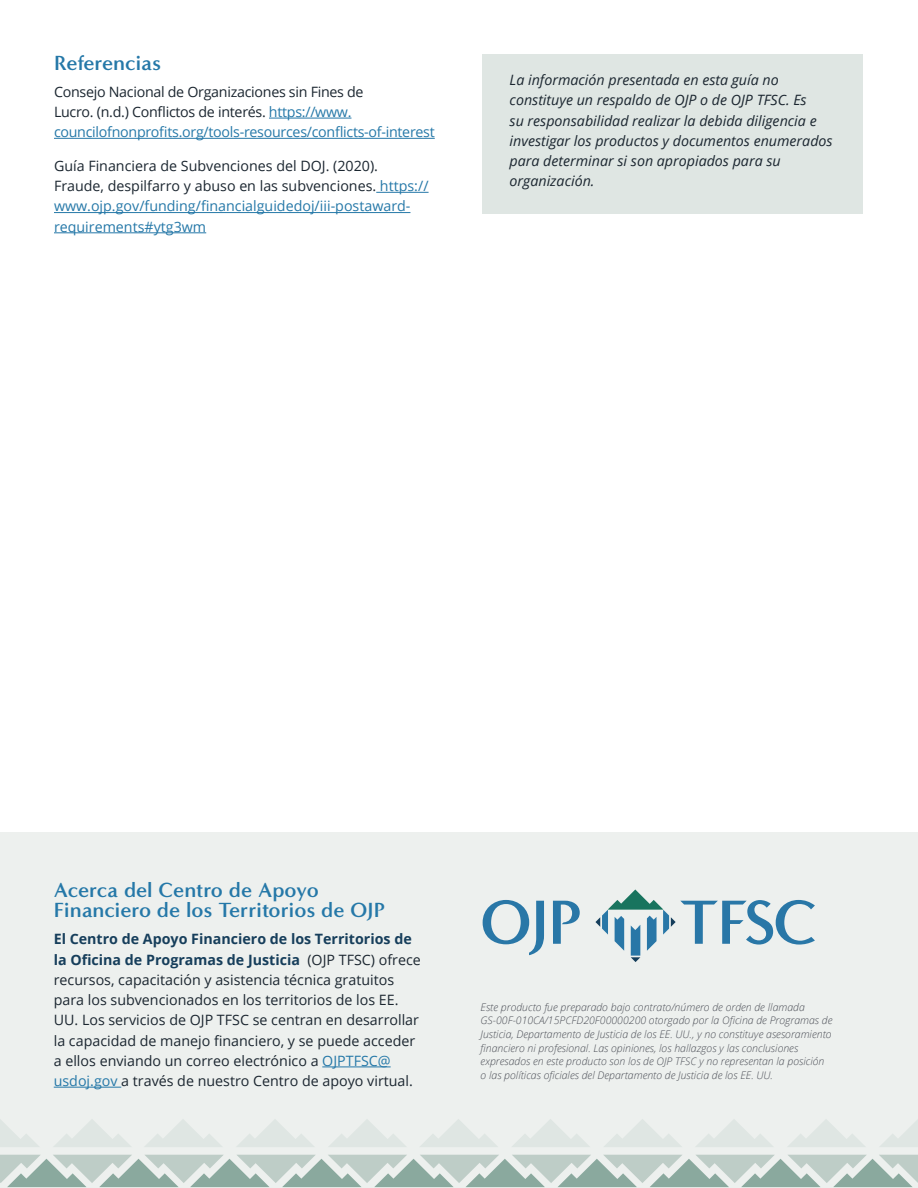
<style>
.page{position:relative;width:918px;height:1188px;background:#fff}
.page>*{position:absolute;margin:0;border:0;box-sizing:border-box;transform-origin:0 0}
.t1{font:700 21px/20.2px "Minerva Modern";color:#2578a8}
.Body_Text{font:14.25px/20.2px "Open Sans";color:#1b2630}
.Box_Text{font:italic 14.25px/20.2px "Open Sans";color:#1b2630}
.Body_Text-2{font:14.25px/20.2px "Open Sans";letter-spacing:-.02em;color:#1b2630}
.Fine_Print{font:italic 300 10.5px/13.5px "Open Sans";color:#4d5058}
.s1{color:#2578a8}
.s2{font-weight:700;color:#163e5b}
</style>
<div class="page">
<div style="left:0;top:833px;width:918px;height:355px;background:#edf0ee"></div>
<hr style="left:322px;top:1067px;width:69px;height:1px;background:#2578a8">
<hr style="left:54px;top:1087px;width:67px;height:1px;background:#2578a8">
<svg style="left:696px;top:1119px;width:77px;height:28px"></svg>
<svg style="left:788px;top:1119px;width:77px;height:28px"></svg>
<svg style="left:880px;top:1120px;width:38px;height:27px"></svg>
<svg style="left:420px;top:1119px;width:78px;height:28px"></svg>
<svg style="left:512px;top:1119px;width:78px;height:28px"></svg>
<svg style="left:604px;top:1119px;width:78px;height:28px"></svg>
<svg style="left:145px;top:1119px;width:77px;height:28px"></svg>
<svg style="left:237px;top:1119px;width:77px;height:28px"></svg>
<svg style="left:329px;top:1119px;width:77px;height:28px"></svg>
<svg style="left:0;top:1119px;width:39px;height:28px"></svg>
<svg style="left:54px;top:1119px;width:77px;height:28px"></svg>
<svg style="left:0;top:1155px;width:918px;height:32px"></svg>
<svg style="left:483px;top:900px;width:61px;height:55px"></svg>
<svg style="left:553px;top:901px;width:27px;height:43px"></svg>
<svg style="left:595px;top:890px;width:220px;height:72px"></svg>
<div style="left:483px;top:54px;width:380px;height:160px;background:#dfe6e3"></div>
<hr style="left:269px;top:118px;width:82px;height:1px;background:#2578a8">
<hr style="left:54px;top:138px;width:381px;height:1px;background:#2578a8">
<hr style="left:376px;top:192px;width:53px;height:1px;background:#2578a8">
<hr style="left:54px;top:212px;width:356px;height:1px;background:#2578a8">
<hr style="left:54px;top:232px;width:152px;height:1px;background:#2578a8">
<h1 class="t1" style="left:54px;top:52px;width:108px">Referencias</h1>
<p class="Body_Text-2" style="left:54px;top:81px;width:382px">Consejo Nacional de Organizaciones sin Fines de<br>Lucro. (n.d.) Conflictos de interés. <span class="s1">https://www. councilofnonprofits.org/tools-resources/conflicts-of-interest</span></p>
<p class="Body_Text" style="left:54px;top:155px;width:376px">Guía Financiera de Subvenciones del DOJ. (2020).<br>Fraude, despilfarro y abuso en las subvenciones. <span class="s1">https:// www.ojp.gov/funding/financialguidedoj/iii-postaward&shy;requirements#ytg3wm</span></p>
<p class="Box_Text" style="left:510px;top:69px;width:325px">La información presentada en esta guía no constituye un respaldo de OJP o de OJP TFSC. Es<br>su responsabilidad realizar la debida diligencia e investigar los productos y documentos enumerados para determinar si son apropiados para su organización.</p>
<h1 class="t1" style="left:54px;top:880px;width:333px">Acerca del Centro de Apoyo<br>Financiero de los Territorios de OJP</h1>
<p class="Body_Text" style="left:54px;top:929px;width:369px"><span class="s2">El Centro de Apoyo Financiero de los Territorios de la Oficina de Programas de Justicia</span> (OJP TFSC) ofrece recursos, capacitación y asistencia técnica gratuitos para los subvencionados en los territorios de los EE.<br>UU. Los servicios de OJP TFSC se centran en desarrollar la capacidad de manejo financiero, y se puede acceder a ellos enviando un correo electrónico a <span class="s1">OJPTFSC@ usdoj.gov</span> a través de nuestro Centro de apoyo virtual.</p>
<p class="Fine_Print" style="left:481px;top:1000px;width:353px">Este producto fue preparado bajo contrato/número de orden de llamada GS-00F-010CA/15PCFD20F00000200 otorgado por la Oficina de Programas de Justicia, Departamento de Justicia de los EE. UU., y no constituye asesoramiento financiero ni profesional. Las opiniones, los hallazgos y las conclusiones expresados en este producto son los de OJP TFSC y no representan la posición o las políticas oficiales del Departamento de Justicia de los EE. UU.</p>
</div>
